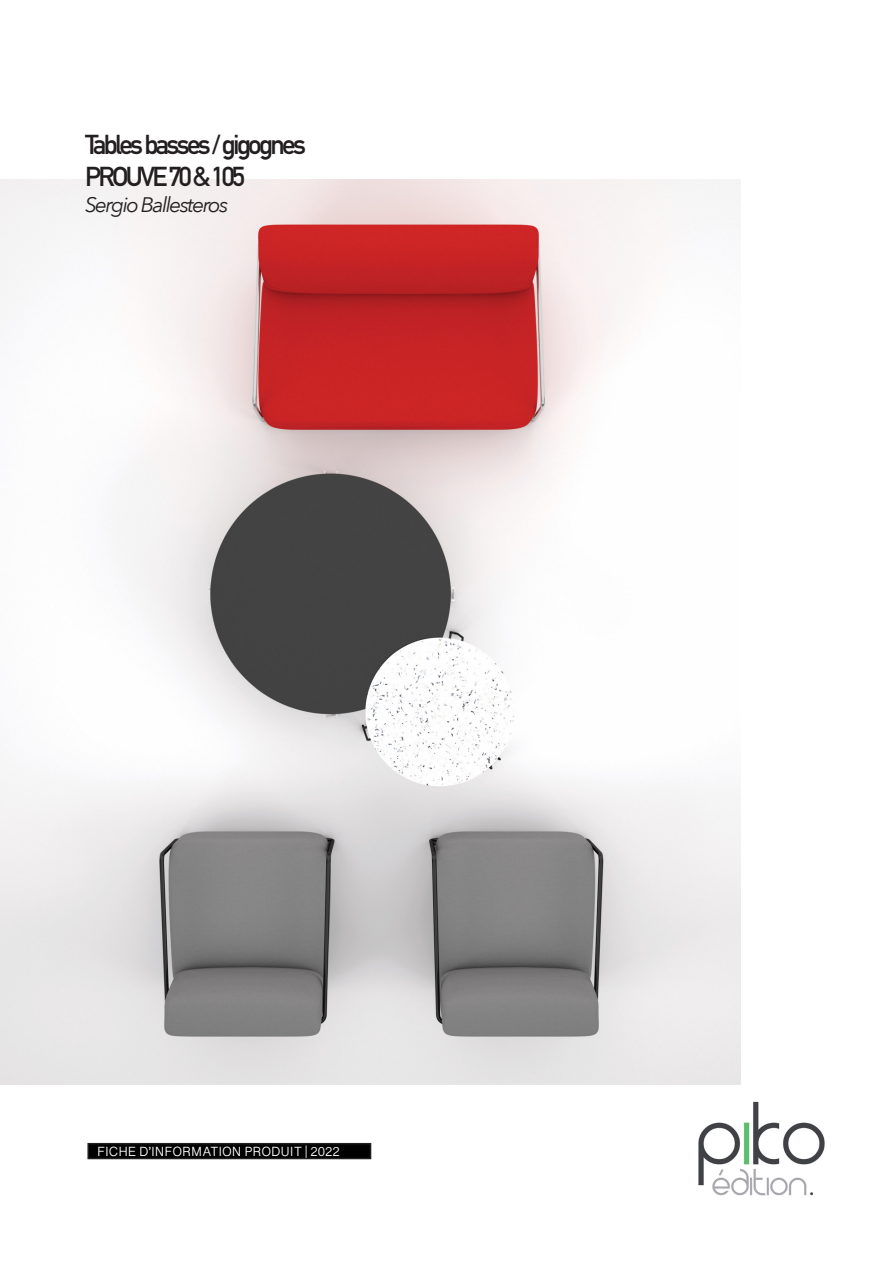
<style>
.page{position:relative;width:893px;height:1263px;background:#fff}
.page>*{position:absolute;margin:0;border:0;box-sizing:border-box;transform-origin:0 0}
.t1{font:700 27px "DIN Alternate";letter-spacing:-.1em;color:#231f20}
.t2{font:italic 21px "Avenir Next";letter-spacing:-.075em;color:#231f20}
.t3{font:13.5px "Malayalam Sangam MN";letter-spacing:-.01em;color:#fff}
</style>
<div class="page">
<img style="left:665px;top:1084px;width:160px;height:112px">
<div style="left:88px;top:1144px;width:283px;height:14px;background:#000"></div>
<div style="left:87px;top:1143px;width:284px;height:16px;border:2px solid #231f20"></div>
<img style="left:0;top:179px;width:741px;height:905px">
<p class="t1" style="left:85px;top:124px;width:222px">Tables basses / gigognes</p>
<p class="t1" style="left:85px;top:156px;width:161px">PROUVE 70 &amp; 105</p>
<p class="t2" style="left:85px;top:187px;width:145px">Sergio Ballesteros</p>
<p class="t3" style="left:97px;top:1145px;width:244px">FICHE D’INFORMATION PRODUIT | 2022</p>
</div>
